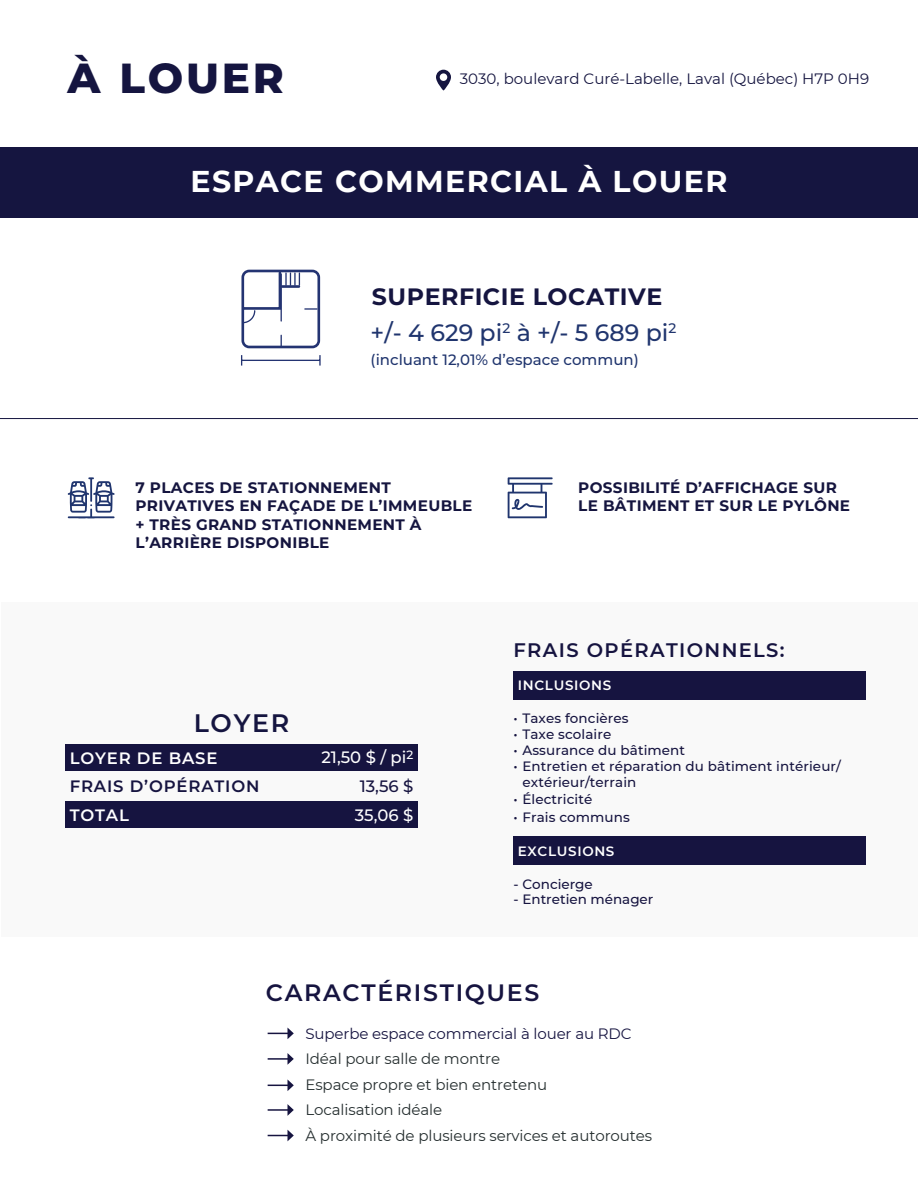
<style>
.page{position:relative;width:918px;height:1188px;background:#fff}
.page>*{position:absolute;margin:0;border:0;box-sizing:border-box;transform-origin:0 0}
.t1{font:800 42px "Montserrat";letter-spacing:.065em;color:#151540}
.t2{font:700 30px "Montserrat";letter-spacing:.045em;color:#fff}
.t3{font:600 25.35px "Montserrat";letter-spacing:.07em;color:#151540}
.t4{font:500 23.7px/36.8px "Montserrat";color:#20356e}
.t5{font:600 23.7px "Montserrat";letter-spacing:.07em;color:#161440}
.t6{font:600 19.5px "Montserrat";letter-spacing:.07em;color:#161440}
.t7{font:600 16.5px "Montserrat";letter-spacing:.05em;color:#fff}
.t8{font:600 16.5px "Montserrat";letter-spacing:.05em;color:#161440}
.t9{font:500 16.5px "Montserrat";color:#fff}
.t10{font:500 16.5px "Montserrat";color:#161440}
.t11{font:700 15.15px/18.3px "Montserrat";letter-spacing:.02em;color:#15153f}
.t12{font:15px/25.5px "Montserrat";letter-spacing:-.005em;color:#252e2f}
.t13{font:15px "Montserrat";color:#151540}
.t14{font:15px "Montserrat";letter-spacing:-.01em;color:#161440}
.t15{font:500 15px "Montserrat";color:#20356e}
.t16{font:500 13.5px/16.2px "Montserrat";letter-spacing:.005em;color:#161440}
.t17{font:600 13.5px "Montserrat";letter-spacing:.05em;color:#fff}
.t18{font:500 12px "Montserrat";color:#fff}
.s1{font-weight:700;color:#151540}
</style>
<div class="page">
<div style="left:0;top:147px;width:918px;height:71px;background:#151540"></div>
<svg style="left:436px;top:70px;width:15px;height:20px"></svg>
<div style="left:1px;top:602px;width:917px;height:334px;background:#f9f9f9"></div>
<div style="left:65px;top:744px;width:353px;height:26px;background:#161440"></div>
<div style="left:65px;top:802px;width:353px;height:26px;background:#161440"></div>
<svg style="left:241px;top:269px;width:80px;height:97px"></svg>
<hr style="left:0;top:418px;width:918px;height:1px;background:#151540">
<hr style="left:268px;top:1058px;width:20px;height:2px;background:#161440">
<svg style="left:287px;top:1053px;width:7px;height:12px"></svg>
<hr style="left:268px;top:1109px;width:20px;height:2px;background:#161440">
<svg style="left:287px;top:1104px;width:7px;height:12px"></svg>
<svg style="left:268px;top:1130px;width:26px;height:11px"></svg>
<svg style="left:268px;top:1028px;width:26px;height:11px"></svg>
<svg style="left:268px;top:1079px;width:26px;height:12px"></svg>
<svg style="left:68px;top:477px;width:47px;height:41px"></svg>
<svg style="left:508px;top:477px;width:45px;height:41px"></svg>
<div style="left:513px;top:671px;width:353px;height:28px;background:#161440"></div>
<div style="left:513px;top:837px;width:353px;height:28px;background:#161440"></div>
<h1 class="t1" style="left:68px;top:48px;width:218px">À LOUER</h1>
<p class="t13" style="left:460px;top:69px;width:411px">3030, boulevard Curé-Labelle, Laval (Québec) H7P 0H9</p>
<h2 class="t2" style="left:191px;top:160px;width:538px">ESPACE COMMERCIAL À LOUER</h2>
<h3 class="t4" style="left:371px;top:277px;width:307px"><span class="s1">SUPERFICIE LOCATIVE </span>+/- 4 629 pi<sup>2</sup> à +/- 5 689 pi<sup>2</sup></h3>
<p class="t15" style="left:371px;top:350px;width:270px">(incluant 12,01% d’espace commun)</p>
<p class="t11" style="left:135px;top:478px;width:338px">7 PLACES DE STATIONNEMENT<br>PRIVATIVES EN FAÇADE DE L’IMMEUBLE + TRÈS GRAND STATIONNEMENT À<br>L’ARRIÈRE DISPONIBLE</p>
<p class="t11" style="left:578px;top:478px;width:273px">POSSIBILITÉ D’AFFICHAGE SUR<br>LE BÂTIMENT ET SUR LE PYLÔNE</p>
<h3 class="t6" style="left:513px;top:637px;width:273px">FRAIS OPÉRATIONNELS:</h3>
<h3 class="t3" style="left:194px;top:705px;width:97px">LOYER</h3>
<p class="t9" style="left:321px;top:746px;width:87px">21,50 $ / pi</p>
<p class="t7" style="left:70px;top:746px;width:149px">LOYER DE BASE</p>
<p class="t18" style="left:406px;top:746px;width:8px">2</p>
<p class="t8" style="left:70px;top:774px;width:191px">FRAIS D’OPÉRATION</p>
<p class="t10" style="left:360px;top:774px;width:55px">13,56 $</p>
<p class="t7" style="left:70px;top:804px;width:61px">TOTAL</p>
<p class="t9" style="left:355px;top:804px;width:60px">35,06 $</p>
<p class="t17" style="left:518px;top:676px;width:95px">INCLUSIONS</p>
<p class="t16" style="left:513px;top:709px;width:117px">• Taxes foncières</p>
<p class="t16" style="left:513px;top:725px;width:99px">• Taxe scolaire</p>
<p class="t16" style="left:513px;top:741px;width:173px">• Assurance du bâtiment</p>
<p class="t16" style="left:513px;top:791px;width:80px">• Électricité</p>
<p class="t16" style="left:522px;top:758px;width:320px;text-indent:-9px">• Entretien et réparation du bâtiment intérieur/ extérieur/terrain</p>
<p class="t16" style="left:513px;top:808px;width:118px">• Frais communs</p>
<p class="t17" style="left:518px;top:841px;width:98px">EXCLUSIONS</p>
<p class="t16" style="left:513px;top:875px;width:81px">- Concierge</p>
<p class="t16" style="left:513px;top:891px;width:141px">- Entretien ménager</p>
<h3 class="t5" style="left:266px;top:976px;width:275px">CARACTÉRISTIQUES</h3>
<p class="t14" style="left:305px;top:1023px;width:328px">Superbe espace commercial à louer au RDC</p>
<p class="t12" style="left:305px;top:1071px;width:243px">Espace propre et bien entretenu</p>
<p class="t12" style="left:305px;top:1046px;width:196px">Idéal pour salle de montre</p>
<p class="t12" style="left:305px;top:1097px;width:348px">Localisation idéale<br>À proximité de plusieurs services et autoroutes</p>
</div>
